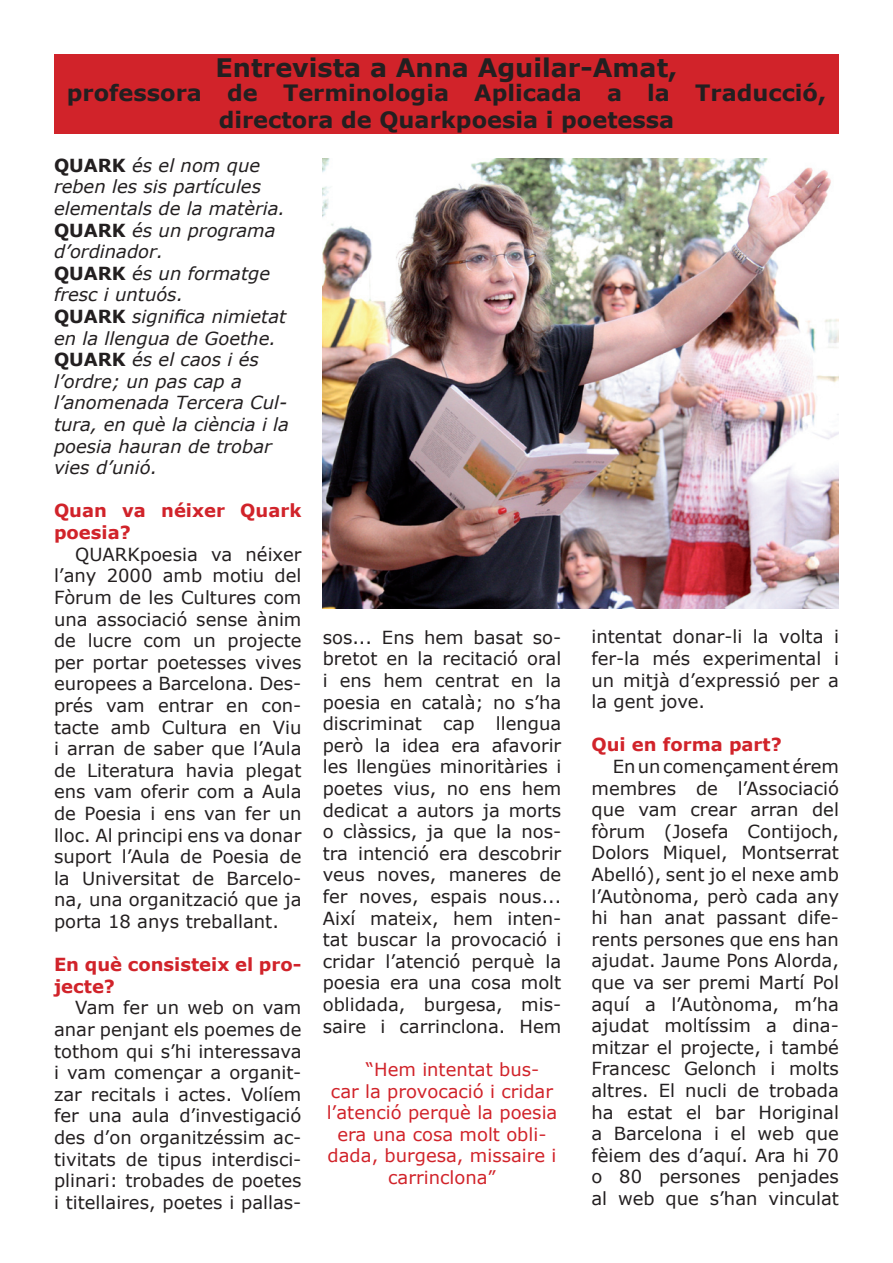
<style>
.page{position:relative;width:893px;height:1263px;background:#fff}
.page>*{position:absolute;margin:0;border:0;box-sizing:border-box;transform-origin:0 0}
.t1{font:700 25.5px "Verdana";color:#231f20}
.t2{font:700 22.5px/27px "Verdana";color:#231f20;text-align:center}
.t3{font:18px/21.6px "Verdana";color:#231f20;text-align:justify}
.t4{font:italic 18px/21.6px "Verdana";color:#231f20}
.t5{font:18px "Verdana";color:#d1232a}
.t6{font:700 18px/21.6px "Verdana";color:#d1232a}
.s1{font-weight:700;font-style:normal}
</style>
<div class="page">
<div style="left:54px;top:54px;width:785px;height:80px;background:#d1232a"></div>
<img style="left:323px;top:159px;width:516px;height:450px">
<h1 class="t1" style="left:215px;top:52px;width:464px">Entrevista a Anna Aguilar-Amat,</h1>
<p class="t2" style="left:67px;top:79px;width:761px">professora de Terminologia Aplicada a la Traducció, directora de Quarkpoesia i poetessa</p>
<p class="t4" style="left:54px;top:154px;width:237px"><span class="s1">QUARK</span> és el nom que reben les sis partícules elementals de la matèria.<br><span class="s1">QUARK</span> és un programa d’ordinador.<br><span class="s1">QUARK</span> és un formatge fresc i untuós.<br><span class="s1">QUARK</span> significa nimietat en la llengua de Goethe.<br><span class="s1">QUARK</span> és el caos i és l’ordre; un pas cap a l’anomenada Tercera Cul&shy;tura, en què la ciència i la poesia hauran de trobar vies d’unió.</p>
<p class="t6" style="left:54px;top:500px;width:249px">Quan va néixer Quark poesia?</p>
<p class="t3" style="left:54px;top:543px;width:249px;text-indent:21px">QUARKpoesia va néixer l’any 2000 amb motiu del Fòrum de les Cultures com una associació sense ànim de lucre com un projecte per portar poetesses vives europees a Barcelona. Des&shy;prés vam entrar en con&shy;tacte amb Cultura en Viu i arran de saber que l’Aula de Literatura havia plegat ens vam oferir com a Aula de Poesia i ens van fer un lloc. Al principi ens va donar suport l’Aula de Poesia de la Universitat de Barcelo&shy;na, una organització que ja porta 18 anys treballant.</p>
<p class="t6" style="left:54px;top:953px;width:249px">En què consisteix el pro&shy;jecte?</p>
<p class="t3" style="left:54px;top:996px;width:249px;text-indent:21px">Vam fer un web on vam anar penjant els poemes de tothom qui s’hi interessava i vam començar a organit&shy;zar recitals i actes. Volíem fer una aula d’investigació des d’on organitzéssim ac&shy;tivitats de tipus interdisci&shy;plinari: trobades de poetes i titellaires, poetes i pallas-</p>
<p class="t3" style="left:591px;top:625px;width:249px">intentat donar-li la volta i fer-la més experimental i un mitjà d’expressió per a la gent jove.</p>
<p class="t6" style="left:591px;top:733px;width:192px">Qui en forma part?</p>
<p class="t3" style="left:591px;top:755px;width:249px;text-indent:21px">En un començament érem membres de l’Associació que vam crear arran del fòrum (Josefa Contijoch, Dolors Miquel, Montserrat Abelló), sent jo el nexe amb l’Autònoma, però cada any hi han anat passant dife&shy;rents persones que ens han ajudat. Jaume Pons Alorda, que va ser premi Martí Pol aquí a l’Autònoma, m’ha ajudat moltíssim a dina&shy;mitzar el projecte, i també Francesc Gelonch i molts altres. El nucli de trobada ha estat el bar Horiginal a Barcelona i el web que fèiem des d’aquí. Ara hi 70 o 80 persones penjades al web que s’han vinculat</p>
<p class="t3" style="left:323px;top:626px;width:240px">sos... Ens hem basat so&shy;bretot en la recitació oral i ens hem centrat en la poesia en català; no s’ha discriminat cap llengua però la idea era afavorir les llengües minoritàries i poetes vius, no ens hem dedicat a autors ja morts o clàssics, ja que la nos&shy;tra intenció era descobrir veus noves, maneres de fer noves, espais nous...<br>Així mateix, hem inten&shy;tat buscar la provocació i cridar l’atenció perquè la poesia era una cosa molt oblidada, burgesa, mis&shy;saire i carrinclona. Hem</p>
<p class="t5" style="left:366px;top:1058px;width:175px">“Hem intentat bus-</p>
<p class="t5" style="left:331px;top:1079px;width:224px">car la provocació i cridar</p>
<p class="t5" style="left:327px;top:1101px;width:232px">l’atenció perquè la poesia</p>
<p class="t5" style="left:338px;top:1123px;width:210px">era una cosa molt obli-</p>
<p class="t5" style="left:328px;top:1144px;width:230px">dada, burgesa, missaire i</p>
<p class="t5" style="left:388px;top:1166px;width:109px">carrinclona”</p>
</div>
